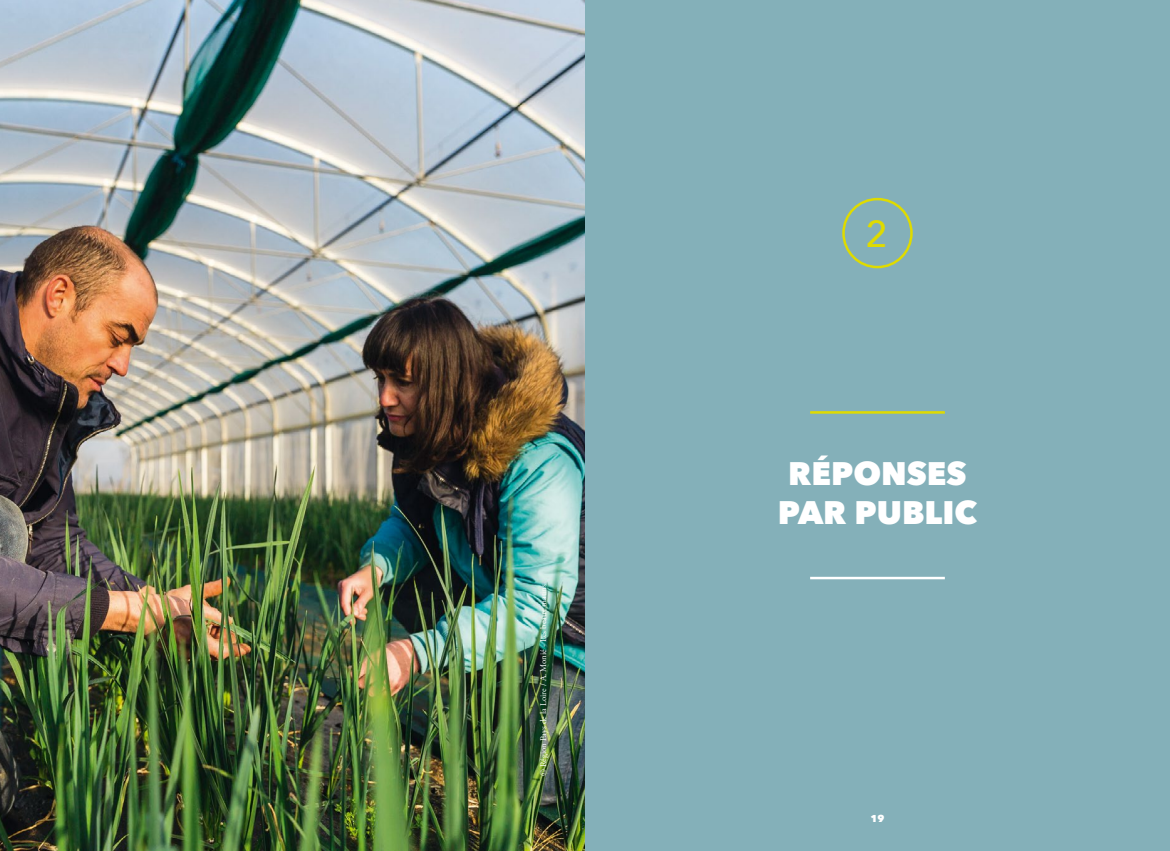
<style>
.page{position:relative;width:1170px;height:851px;background:#fff}
.page>*{position:absolute;margin:0;border:0;box-sizing:border-box;transform-origin:0 0}
.t1{font:500 37.5px "Avenir Next";color:#dfdb00}
.t2{font:800 32.5px/39px "Avenir Next";color:#fff;text-align:center}
.t3{font:800 10px "Avenir Next";color:#fff}
.t4{font:8.75px "Adobe Garamond Pro";color:#fff}
</style>
<div class="page">
<div style="left:585px;top:0;width:584px;height:850px;background:#84b0b9"></div>
<hr style="left:810px;top:411px;width:134px;height:2px;background:#dfdb00">
<hr style="left:810px;top:576px;width:134px;height:3px;background:#fff">
<div style="left:842px;top:198px;width:70px;height:70px;border:2px solid #dfdb00;border-radius:50%"></div>
<img style="left:0;top:0;width:585px;height:850px">
<p class="t4" style="left:538px;top:776px;width:194px;rotate:-90deg">© Région Pays de la Loire / A. Monié - Les beaux matins</p>
<h1 class="t1" style="left:865px;top:202px;width:24px">2</h1>
<h2 class="t2" style="left:777px;top:453px;width:201px">RÉPONSES<br>PAR PUBLIC</h2>
<p class="t3" style="left:870px;top:812px;width:15px">19</p>
</div>
